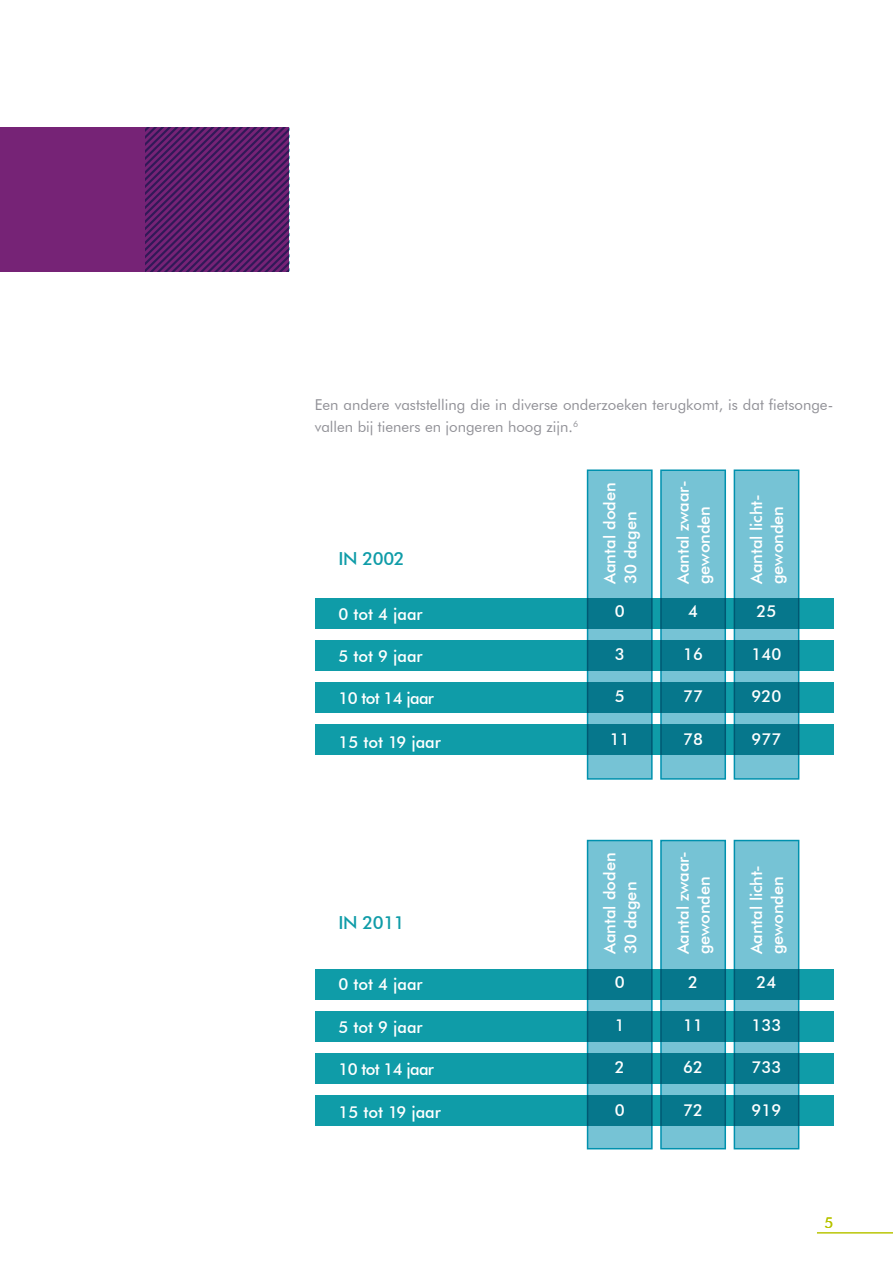
<style>
.page{position:relative;width:893px;height:1263px;background:#fff}
.page>*{position:absolute;margin:0;border:0;box-sizing:border-box;transform-origin:0 0}
.t1{font:500 18px "Futura BT";letter-spacing:-.02em;color:#0f9ca8}
.t2{font:500 16.5px/21px "Futura BT";color:#fff}
.t3{font:500 16.5px "Futura BT";letter-spacing:-.04em;color:#fff}
.t4{font:15px/21.8px "Futura BT";color:#919197}
.t5{font:15px "Futura BT";color:#b8c400}
</style>
<div class="page">
<div style="left:0;top:127px;width:289px;height:144px;background:#762376"></div>
<svg style="left:145px;top:127px;width:144px;height:144px"></svg>
<div style="left:315px;top:598px;width:518px;height:31px;background:#0f9ca8"></div>
<div style="left:315px;top:640px;width:518px;height:31px;background:#0f9ca8"></div>
<div style="left:315px;top:682px;width:518px;height:31px;background:#0f9ca8"></div>
<div style="left:315px;top:724px;width:518px;height:31px;background:#0f9ca8"></div>
<svg style="left:587px;top:469px;width:66px;height:311px;background:#46a2b6"></svg>
<svg style="left:660px;top:469px;width:66px;height:311px;background:#45a2b6"></svg>
<svg style="left:734px;top:469px;width:65px;height:311px;background:#43a1b5"></svg>
<div style="left:315px;top:969px;width:518px;height:30px;background:#0f9ca8"></div>
<div style="left:315px;top:1011px;width:518px;height:30px;background:#0f9ca8"></div>
<div style="left:315px;top:1053px;width:518px;height:30px;background:#0f9ca8"></div>
<div style="left:315px;top:1095px;width:518px;height:30px;background:#0f9ca8"></div>
<svg style="left:587px;top:840px;width:66px;height:309px;background:#45a2b6"></svg>
<svg style="left:660px;top:840px;width:66px;height:309px;background:#45a2b6"></svg>
<svg style="left:734px;top:840px;width:65px;height:309px;background:#42a0b4"></svg>
<hr style="left:817px;top:1232px;width:76px;height:1px;background:#b8c400">
<p class="t4" style="left:315px;top:393px;width:520px">Een andere vaststelling die in diverse onderzoeken terugkomt, is dat fietsonge&shy;vallen bij tieners en jongeren hoog zijn.<sup>6</sup></p>
<p class="t1" style="left:338px;top:547px;width:68px">i n 2002</p>
<p class="t2" style="left:338px;top:604px;width:86px">0 tot 4 jaar</p>
<p class="t2" style="left:338px;top:646px;width:86px">5 tot 9 jaar</p>
<p class="t3" style="left:338px;top:688px;width:97px">10 tot 14 jaar</p>
<p class="t2" style="left:338px;top:731px;width:104px">15 tot 19 jaar</p>
<p class="t1" style="left:338px;top:911px;width:68px">in 2011</p>
<p class="t2" style="left:338px;top:974px;width:86px">0 tot 4 jaar</p>
<p class="t2" style="left:338px;top:1016px;width:86px">5 tot 9 jaar</p>
<p class="t3" style="left:338px;top:1059px;width:97px">10 tot 14 jaar</p>
<p class="t2" style="left:338px;top:1101px;width:104px">15 tot 19 jaar</p>
<p class="t2" style="left:599px;top:584px;width:103px;rotate:-90deg">Aantal doden<br>30 dagen</p>
<p class="t2" style="left:672px;top:584px;width:105px;rotate:-90deg">Aantal zwaar&shy;gewonden</p>
<p class="t2" style="left:615px;top:601px;width:11px">0</p>
<p class="t2" style="left:615px;top:643px;width:11px">3</p>
<p class="t2" style="left:615px;top:685px;width:11px">5</p>
<p class="t2" style="left:610px;top:728px;width:21px">11</p>
<p class="t2" style="left:688px;top:601px;width:11px">4</p>
<p class="t2" style="left:683px;top:643px;width:21px">16</p>
<p class="t2" style="left:683px;top:685px;width:21px">77</p>
<p class="t2" style="left:683px;top:728px;width:21px">78</p>
<p class="t2" style="left:746px;top:584px;width:91px;rotate:-90deg">Aantal licht&shy;gewonden</p>
<p class="t2" style="left:757px;top:601px;width:21px">25</p>
<p class="t2" style="left:752px;top:643px;width:31px">140</p>
<p class="t2" style="left:752px;top:685px;width:31px">920</p>
<p class="t2" style="left:752px;top:728px;width:31px">977</p>
<p class="t2" style="left:599px;top:954px;width:103px;rotate:-90deg">Aantal doden<br>30 dagen</p>
<p class="t2" style="left:672px;top:954px;width:105px;rotate:-90deg">Aantal zwaar&shy;gewonden</p>
<p class="t2" style="left:615px;top:972px;width:11px">0</p>
<p class="t2" style="left:615px;top:1014px;width:11px">1</p>
<p class="t2" style="left:615px;top:1056px;width:11px">2</p>
<p class="t2" style="left:615px;top:1099px;width:11px">0</p>
<p class="t2" style="left:688px;top:972px;width:11px">2</p>
<p class="t2" style="left:683px;top:1014px;width:21px">11</p>
<p class="t2" style="left:683px;top:1056px;width:21px">62</p>
<p class="t2" style="left:683px;top:1099px;width:21px">72</p>
<p class="t2" style="left:746px;top:954px;width:91px;rotate:-90deg">Aantal licht&shy;gewonden</p>
<p class="t2" style="left:757px;top:972px;width:21px">24</p>
<p class="t2" style="left:752px;top:1014px;width:31px">133</p>
<p class="t2" style="left:752px;top:1056px;width:31px">733</p>
<p class="t2" style="left:752px;top:1099px;width:31px">919</p>
<p class="t5" style="left:825px;top:1214px;width:10px">5</p>
</div>
